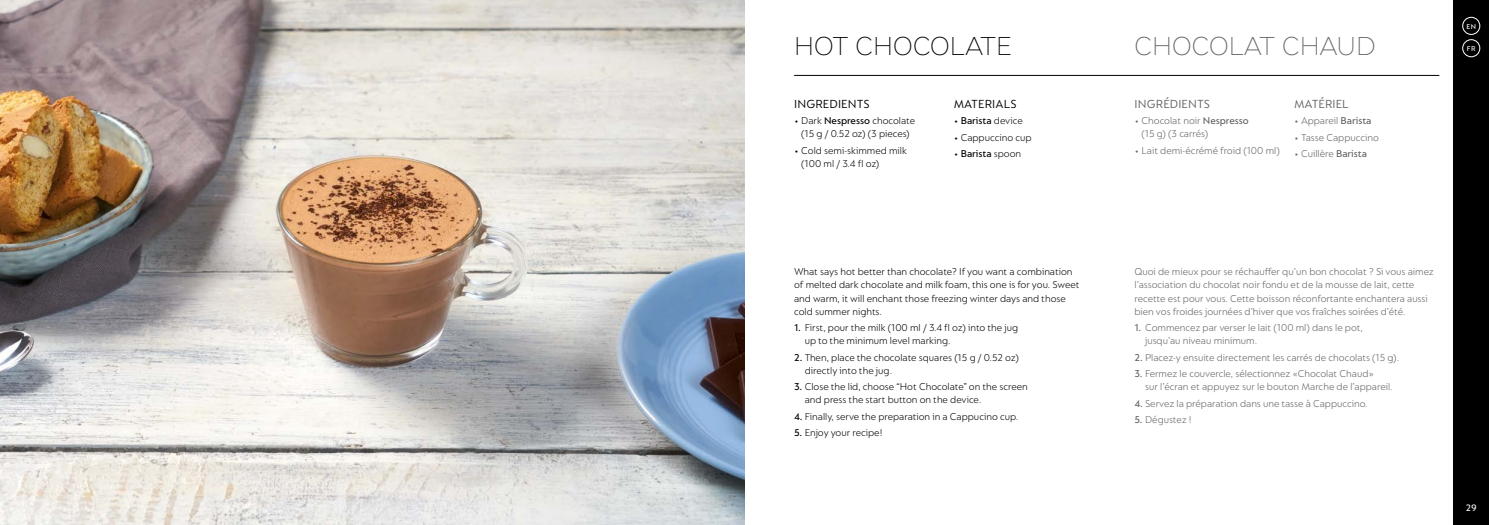
<style>
.page{position:relative;width:1489px;height:525px;background:#fff}
.page>*{position:absolute;margin:0;border:0;box-sizing:border-box;transform-origin:0 0}
.t1{font:300 25px "Nespresso";color:#646363}
.t2{font:300 25px "Nespresso";color:#000}
.t3{font:12.5px "Nespresso Lucas";letter-spacing:.01em;color:#000}
.t4{font:12.5px "Nespresso Lucas";letter-spacing:.01em;color:#646363}
.t5{font:300 10.62px/13.1px "Nespresso Lucas";color:#646363}
.t6{font:300 10.62px/13.1px "Nespresso Lucas";color:#000}
.t7{font:500 10.62px "Nespresso Lucas";color:#000}
.t8{font:500 10px "Nespresso Lucas";color:#f6f6f6}
.t9{font:500 7.5px "Nespresso Lucas";color:#fff}
.s1{font-weight:500}
.s2{font-weight:300}
</style>
<div class="page">
<div style="left:1453px;top:0;width:35px;height:524px;background:#000"></div>
<img style="left:0;top:0;width:744px;height:524px">
<hr style="left:794px;top:75px;width:645px;height:1px;background:#000">
<div style="left:1462px;top:17px;width:17px;height:18px;border:1px solid #fff;border-radius:50%"></div>
<div style="left:1462px;top:39px;width:17px;height:18px;border:1px solid #fff;border-radius:50%"></div>
<h1 class="t2" style="left:794px;top:29px;width:220px">HOT CHOCOLATE</h1>
<p class="t3" style="left:794px;top:96px;width:77px">INGREDIENTS</p>
<p class="t6" style="left:794px;top:114px;width:123px;text-align:center">• Dark <span class="s1">Nespresso</span> chocolate (15 g / 0.52 oz) (3 pieces)</p>
<p class="t6" style="left:801px;top:143px;width:107px;text-indent:-7px">• Cold semi-skimmed milk (100 ml / 3.4 fl oz)</p>
<p class="t3" style="left:953px;top:96px;width:64px">MATERIALS</p>
<p class="t6" style="left:953px;top:114px;width:71px">• <span class="s1">Barista</span> device</p>
<p class="t6" style="left:953px;top:130px;width:80px">• Cappuccino cup</p>
<p class="t7" style="left:953px;top:147px;width:69px"><span class="s2">•</span> Barista <span class="s2">spoon</span></p>
<p class="t6" style="left:794px;top:265px;width:287px">What says hot better than chocolate? If you want a combination of melted dark chocolate and milk foam, this one is for you. Sweet and warm, it will enchant those freezing winter days and those cold summer nights.</p>
<p class="t6" style="left:804px;top:321px;width:215px;text-indent:-11px"><span class="s1">1.</span> First, pour the milk (100 ml / 3.4 fl oz) into the jug up to the minimum level marking.</p>
<p class="t6" style="left:804px;top:350px;width:215px;text-indent:-11px"><span class="s1">2.</span> Then, place the chocolate squares (15 g / 0.52 oz) directly into the jug.</p>
<p class="t6" style="left:804px;top:380px;width:224px;text-indent:-11px"><span class="s1">3.</span> Close the lid, choose “Hot Chocolate” on the screen and press the start button on the device.</p>
<p class="t6" style="left:794px;top:409px;width:226px"><span class="s1">4.</span> Finally, serve the preparation in a Cappucino cup.</p>
<p class="t6" style="left:794px;top:426px;width:90px"><span class="s1">5.</span> Enjoy your recipe!</p>
<p class="t9" style="left:1466px;top:22px;width:11px">EN</p>
<h1 class="t1" style="left:1134px;top:29px;width:243px">CHOCOLAT CHAUD</h1>
<p class="t9" style="left:1466px;top:44px;width:10px">FR</p>
<p class="t4" style="left:1134px;top:96px;width:77px">INGRÉDIENTS</p>
<p class="t5" style="left:1141px;top:114px;width:109px;text-indent:-7px">• Chocolat noir <span class="s1">Nespresso </span>(15 g) (3 carrés)</p>
<p class="t5" style="left:1134px;top:143px;width:147px">• Lait demi-écrémé froid (100 ml)</p>
<p class="t4" style="left:1293px;top:96px;width:56px">MATÉRIEL</p>
<p class="t5" style="left:1293px;top:114px;width:79px">• Appareil <span class="s1">Barista</span></p>
<p class="t5" style="left:1293px;top:130px;width:87px">• Tasse Cappuccino</p>
<p class="t5" style="left:1293px;top:147px;width:75px">• Cuillère <span class="s1">Barista</span></p>
<p class="t5" style="left:1134px;top:265px;width:301px">Quoi de mieux pour se réchauffer qu’un bon chocolat ? Si vous aimez l’association du chocolat noir fondu et de la mousse de lait, cette recette est pour vous. Cette boisson réconfortante enchantera aussi bien vos froides journées d’hiver que vos fraîches soirées d’été.</p>
<p class="t5" style="left:1144px;top:321px;width:219px;text-indent:-11px"><span class="s1">1.</span> Commencez par verser le lait (100 ml) dans le pot, jusqu’au niveau minimum.</p>
<p class="t5" style="left:1134px;top:350px;width:266px"><span class="s1">2.</span> Placez-y ensuite directement les carrés de chocolats (15 g).</p>
<p class="t5" style="left:1144px;top:366px;width:249px;text-indent:-11px"><span class="s1">3.</span> Fermez le couvercle, sélectionnez «Chocolat Chaud»<br>sur l’écran et appuyez sur le bouton Marche de l’appareil.</p>
<p class="t5" style="left:1134px;top:396px;width:235px"><span class="s1">4.</span> Servez la préparation dans une tasse à Cappuccino.</p>
<p class="t5" style="left:1134px;top:412px;width:59px"><span class="s1">5.</span> Dégustez !</p>
<p class="t8" style="left:1465px;top:501px;width:12px">29</p>
</div>
